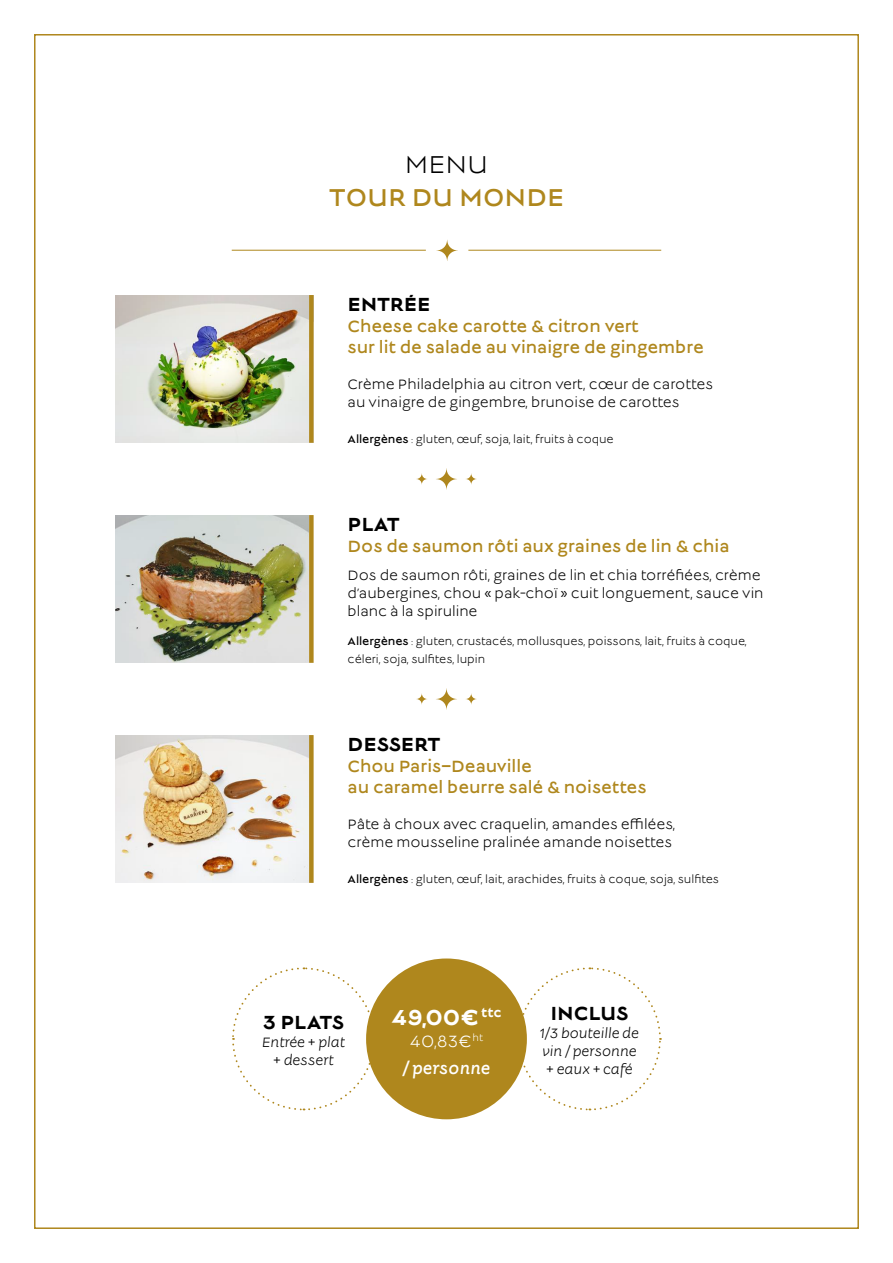
<style>
.page{position:relative;width:893px;height:1263px;background:#fff}
.page>*{position:absolute;margin:0;border:0;box-sizing:border-box;transform-origin:0 0}
.t1{font:27px "Lucien";color:#af871d}
.t2{font:27px "Lucien";color:#000}
.t3{font:700 24px "Lucien";color:#fff}
.t4{font:700 21px "Lucien";color:#000}
.t5{font:18px/21px "Lucien";color:#af871d}
.t6{font:italic 18px/27px "Lucien";color:#fff;text-align:center}
.t7{font:15px/18px "Lucien";color:#000}
.t8{font:italic 15px/18px "Lucien";color:#000;text-align:center}
.t9{font:12px/18px "Lucien";color:#000}
.s1{font-style:inherit}
.s2{font-style:normal}
</style>
<div class="page">
<hr style="left:232px;top:250px;width:194px;height:1px;background:#af871d">
<hr style="left:468px;top:250px;width:193px;height:1px;background:#af871d">
<svg style="left:436px;top:240px;width:22px;height:21px"></svg>
<svg style="left:436px;top:468px;width:21px;height:21px"></svg>
<svg style="left:416px;top:473px;width:11px;height:11px"></svg>
<svg style="left:466px;top:473px;width:11px;height:11px"></svg>
<svg style="left:436px;top:688px;width:21px;height:21px"></svg>
<svg style="left:416px;top:693px;width:11px;height:11px"></svg>
<svg style="left:466px;top:693px;width:11px;height:11px"></svg>
<img style="left:116px;top:515px;width:193px;height:148px">
<div style="left:309px;top:515px;width:5px;height:148px;background:#af871d"></div>
<svg style="left:232px;top:967px;width:144px;height:144px"></svg>
<svg style="left:517px;top:967px;width:145px;height:144px"></svg>
<div style="left:366px;top:958px;width:161px;height:161px;background:#af871d;border-radius:50%"></div>
<img style="left:116px;top:295px;width:193px;height:148px">
<div style="left:309px;top:295px;width:5px;height:148px;background:#af871d"></div>
<img style="left:116px;top:735px;width:193px;height:148px">
<div style="left:309px;top:735px;width:5px;height:148px;background:#af871d"></div>
<h1 class="t2" style="left:405px;top:153px;width:85px">MENU</h1>
<h1 class="t1" style="left:329px;top:185px;width:237px">TOUR DU MONDE</h1>
<h3 class="t4" style="left:348px;top:294px;width:84px">ENTRÉE</h3>
<p class="t5" style="left:348px;top:317px;width:358px">Cheese cake carotte &amp; citron vert<br>sur lit de salade au vinaigre de gingembre</p>
<p class="t7" style="left:348px;top:376px;width:367px">Crème Philadelphia au citron vert, cœur de carottes au vinaigre de gingembre, brunoise de carottes</p>
<p class="t9" style="left:348px;top:431px;width:268px"><span class="s1">Allergènes</span> : gluten, œuf, soja, lait, fruits à coque</p>
<h3 class="t4" style="left:348px;top:514px;width:54px">PLAT</h3>
<p class="t5" style="left:348px;top:537px;width:383px">Dos de saumon rôti aux graines de lin &amp; chia</p>
<p class="t7" style="left:348px;top:568px;width:418px">Dos de saumon rôti, graines de lin et chia torréfiées, crème d’aubergines, chou « pak-choï » cuit longuement, sauce vin blanc à la spiruline</p>
<p class="t9" style="left:348px;top:633px;width:401px"><span class="s1">Allergènes</span> : gluten, crustacés, mollusques, poissons, lait, fruits à coque, céleri, soja, sulfites, lupin</p>
<h3 class="t4" style="left:348px;top:734px;width:94px">DESSERT</h3>
<p class="t5" style="left:348px;top:757px;width:300px">Chou Paris–Deauville<br>au caramel beurre salé &amp; noisettes</p>
<p class="t7" style="left:348px;top:816px;width:329px">Pâte à choux avec craquelin, amandes effilées, crème mousseline pralinée amande noisettes</p>
<p class="t9" style="left:348px;top:871px;width:373px"><span class="s1">Allergènes</span> : gluten, œuf, lait, arachides, fruits à coque, soja, sulfites</p>
<h3 class="t4" style="left:263px;top:1012px;width:83px">3 PLATS</h3>
<p class="t8" style="left:262px;top:1034px;width:85px">Entrée + plat + dessert</p>
<h2 class="t3" style="left:391px;top:1006px;width:112px">49,00€ <sup>ttc</sup></h2>
<p class="t6" style="left:403px;top:1029px;width:89px"><span class="s2">40,83€</span><sup>ht<br></sup>/ personne</p>
<h3 class="t4" style="left:550px;top:1003px;width:80px">INCLUS</h3>
<p class="t8" style="left:540px;top:1025px;width:101px;text-align:left">1/3 bouteille de vin / personne + eaux + café</p>
</div>
